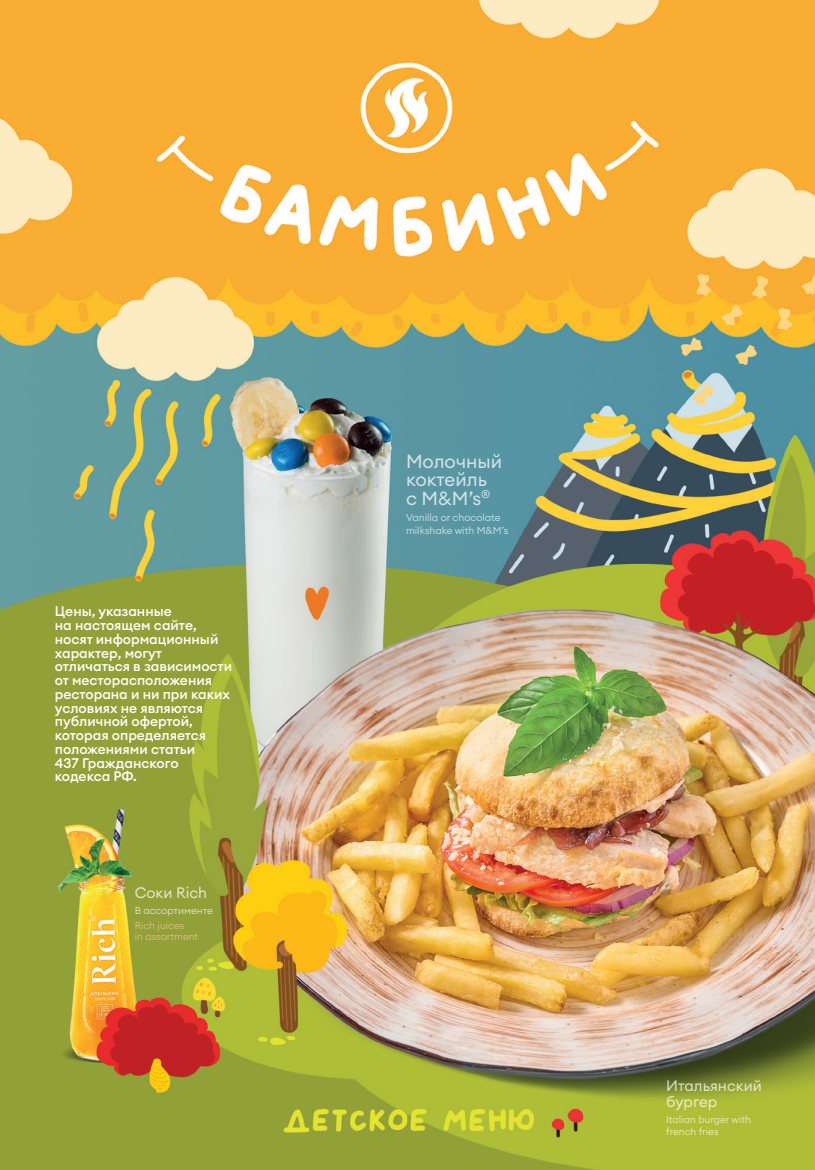
<style>
.page{position:relative;width:815px;height:1170px;background:#fff}
.page>*{position:absolute;margin:0;border:0;box-sizing:border-box;transform-origin:0 0}
.t1{font:18.75px/18.8px "Euclid Circular A";color:#fff}
.t2{font:15px/16.2px "Euclid Circular A";color:#fff}
.t3{font:500 13.75px/13.8px "Euclid Circular A";color:#fff}
.t4{font:300 10px/12.5px "Euclid Circular A";color:#fff}
.t5{font:300 10px/11.2px "Euclid Circular A";color:#fcc7a7}
</style>
<div class="page">
<img style="left:0;top:0;width:815px;height:1169px">
<p class="t3" style="left:55px;top:604px;width:179px">Цены, указанные<br>на настоящем сайте, носят информационный характер, могут отличаться в зависимости от месторасположения ресторана и ни при каких условиях не являются публичной офертой, которая определяется положениями статьи<br>437 Гражданского кодекса РФ.</p>
<p class="t2" style="left:135px;top:884px;width:74px">Соки Rich</p>
<p class="t4" style="left:135px;top:903px;width:80px">В ассортименте</p>
<p class="t5" style="left:135px;top:919px;width:65px">Rich juices<br>in assortment</p>
<h1 class="t1" style="left:406px;top:451px;width:98px">Молочный коктейль с M&amp;M’s<sup>®</sup></h1>
<p class="t4" style="left:406px;top:511px;width:104px">Vanilla or chocolate milkshake with M&amp;M’s</p>
<p class="t2" style="left:666px;top:1076px;width:97px">Итальянский бургер</p>
<p class="t4" style="left:666px;top:1112px;width:86px">Italian burger with french fries</p>
</div>
